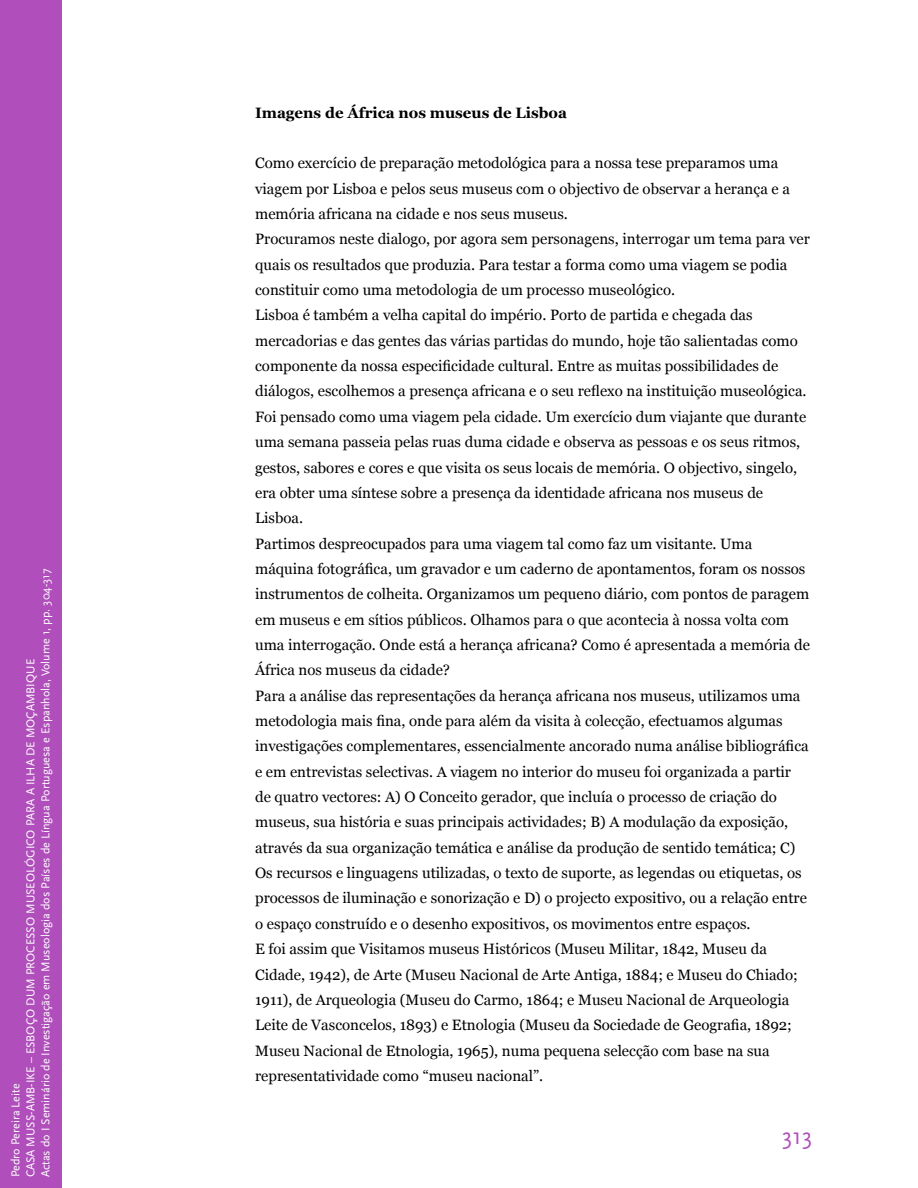
<style>
.page{position:relative;width:918px;height:1188px;background:#fff}
.page>*{position:absolute;margin:0;border:0;box-sizing:border-box;transform-origin:0 0}
.t1{font:24px "Scala Sans Pro";color:#b04fbb}
.t2{font:15px/25.3px "Georgia";color:#000}
.t3{font:700 15px "Georgia";color:#000}
.t4{font:12px/15px "Scala Sans Pro";color:#fff}
</style>
<div class="page">
<div style="left:0;top:0;width:62px;height:1188px;background:#b04fbb"></div>
<p class="t4" style="left:9px;top:1177px;width:610px;rotate:-90deg">Pedro Pereira Leite<br>CASA MUSS-AMB-IKE – ESBOÇO DUM PROCESSO MUSEOLÓGICO PARA A ILHA DE MOÇAMBIQUE<br>Actas do I Seminário de Investigação em Museologia dos Países de Língua Portuguesa e Espanhola, Volume 1, pp. 304-317</p>
<p class="t3" style="left:255px;top:106px;width:313px">Imagens de África nos museus de Lisboa</p>
<p class="t2" style="left:255px;top:152px;width:556px">Como exercício de preparação metodológica para a nossa tese preparamos uma viagem por Lisboa e pelos seus museus com o objectivo de observar a herança e a memória africana na cidade e nos seus museus.<br>Procuramos neste dialogo, por agora sem personagens, interrogar um tema para ver quais os resultados que produzia. Para testar a forma como uma viagem se podia constituir como uma metodologia de um processo museológico.<br>Lisboa é também a velha capital do império. Porto de partida e chegada das mercadorias e das gentes das várias partidas do mundo, hoje tão salientadas como componente da nossa especificidade cultural. Entre as muitas possibilidades de diálogos, escolhemos a presença africana e o seu reflexo na instituição museológica.<br>Foi pensado como uma viagem pela cidade. Um exercício dum viajante que durante uma semana passeia pelas ruas duma cidade e observa as pessoas e os seus ritmos, gestos, sabores e cores e que visita os seus locais de memória. O objectivo, singelo, era obter uma síntese sobre a presença da identidade africana nos museus de Lisboa.<br>Partimos despreocupados para uma viagem tal como faz um visitante. Uma máquina fotográfica, um gravador e um caderno de apontamentos, foram os nossos instrumentos de colheita. Organizamos um pequeno diário, com pontos de paragem em museus e em sítios públicos. Olhamos para o que acontecia à nossa volta com uma interrogação. Onde está a herança africana? Como é apresentada a memória de África nos museus da cidade?<br>Para a análise das representações da herança africana nos museus, utilizamos uma metodologia mais fina, onde para além da visita à colecção, efectuamos algumas investigações complementares, essencialmente ancorado numa análise bibliográfica e em entrevistas selectivas. A viagem no interior do museu foi organizada a partir de quatro vectores: A) O Conceito gerador, que incluía o processo de criação do museus, sua história e suas principais actividades; B) A modulação da exposição, através da sua organização temática e análise da produção de sentido temática; C)<br>Os recursos e linguagens utilizadas, o texto de suporte, as legendas ou etiquetas, os processos de iluminação e sonorização e D) o projecto expositivo, ou a relação entre o espaço construído e o desenho expositivos, os movimentos entre espaços.<br>E foi assim que Visitamos museus Históricos (Museu Militar, 1842, Museu da Cidade, 1942), de Arte (Museu Nacional de Arte Antiga, 1884; e Museu do Chiado; 1911), de Arqueologia (Museu do Carmo, 1864; e Museu Nacional de Arqueologia Leite de Vasconcelos, 1893) e Etnologia (Museu da Sociedade de Geografia, 1892; Museu Nacional de Etnologia, 1965), numa pequena selecção com base na sua representatividade como “museu nacional”.</p>
<h1 class="t1" style="left:782px;top:1124px;width:31px">313</h1>
</div>
